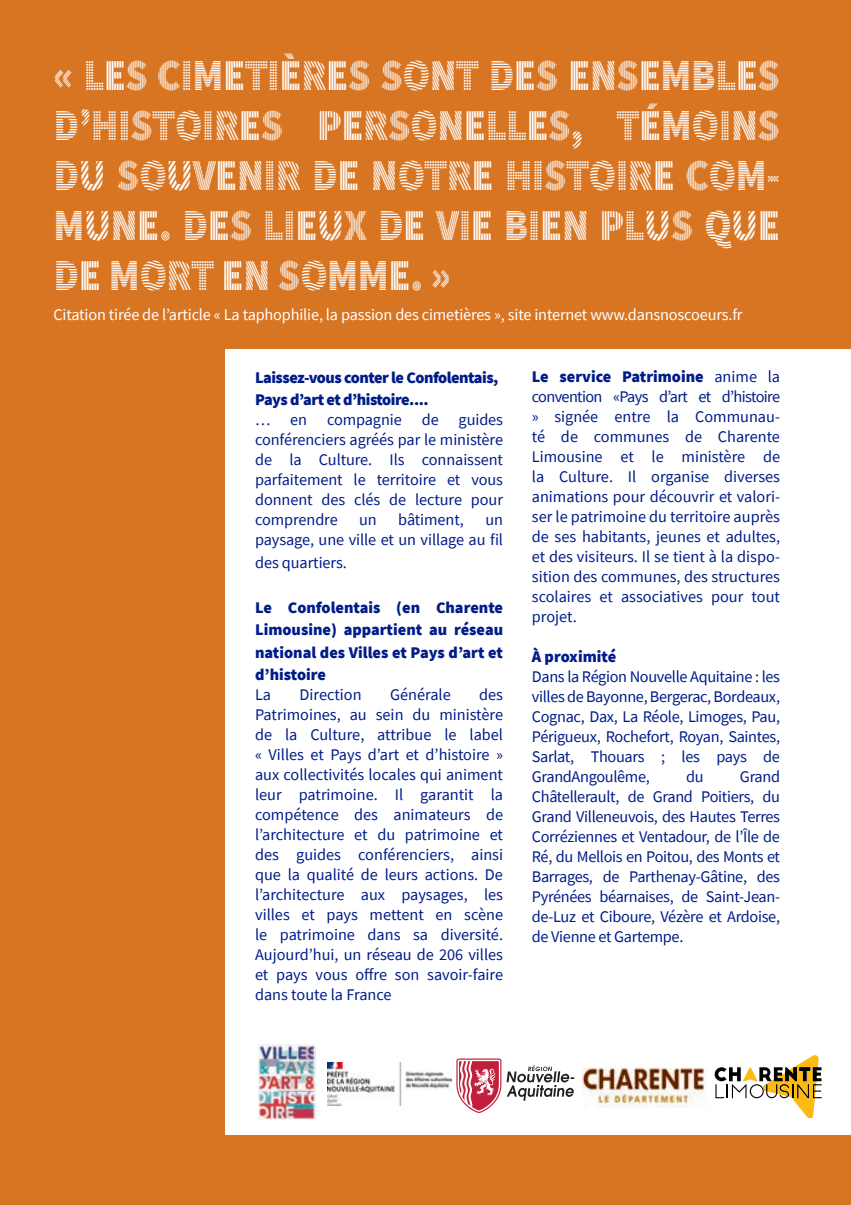
<style>
.page{position:relative;width:851px;height:1205px;background:#fff}
.page>*{position:absolute;margin:0;border:0;box-sizing:border-box;transform-origin:0 0}
.t1{font:900 44.5px/50px "Source Sans Pro DISPLAYV2";letter-spacing:-.01em;color:#fff;text-align:justify;scale:.9 1}
.t2{font:16.25px/20px "Source Sans Pro";letter-spacing:-.005em;color:#001c88;text-align:justify}
.t3{font:900 16.25px/22.5px "Source Sans Pro";letter-spacing:-.02em;color:#001c88}
.t4{font:16.25px "Source Sans Pro";letter-spacing:-.01em;color:#fff}
.t5{font:900 16.25px "Source Sans Pro";color:#001c88}
.s1{font-weight:900}
</style>
<div class="page">
<div style="left:0;top:0;width:850px;height:1205px;background:#d87522"></div>
<div style="left:226px;top:349px;width:624px;height:785px;background:#fff"></div>
<img style="left:328px;top:1062px;width:123px;height:44px">
<svg style="left:456px;top:1058px;width:118px;height:55px"></svg>
<img style="left:582px;top:1067px;width:124px;height:41px">
<svg style="left:714px;top:1055px;width:107px;height:62px"></svg>
<img style="left:258px;top:1045px;width:57px;height:75px">
<h1 class="t1" style="left:54px;top:52px;width:808px">« LES CIMETIÈRES SONT DES ENSEMBLES D’HISTOIRES PERSONELLES, TÉMOINS DU SOUVENIR DE NOTRE HISTOIRE COM-MUNE. DES LIEUX DE VIE BIEN PLUS QUE DE MORT EN SOMME. »</h1>
<p class="t4" style="left:54px;top:305px;width:690px">Citation tirée de l’article « La taphophilie, la passion des cimetières », site internet www.dansnoscoeurs.fr</p>
<p class="t3" style="left:255px;top:366px;width:245px">Laissez-vous conter le Confolentais,<br>Pays d’art et d’histoire....</p>
<p class="t2" style="left:255px;top:409px;width:249px">… en compagnie de guides conférenciers agréés par le ministère de la Culture. Ils connaissent parfaitement le territoire et vous donnent des clés de lecture pour comprendre</p>
<p class="t2" style="left:359px;top:510px;width:19px">un</p>
<p class="t2" style="left:398px;top:510px;width:67px">bâtiment,</p>
<p class="t2" style="left:255px;top:510px;width:249px;text-align:right">un<br>paysage, une ville et un village au fil</p>
<p class="t2" style="left:255px;top:552px;width:93px">des quartiers.</p>
<p class="t3" style="left:255px;top:596px;width:249px;text-align:justify">Le Confolentais (en Charente Limousine) appartient au réseau national des Villes et Pays d’art et d’histoire</p>
<p class="t2" style="left:255px;top:685px;width:18px">La</p>
<p class="t2" style="left:299px;top:685px;width:63px">Direction</p>
<p class="t2" style="left:390px;top:685px;width:62px">Générale</p>
<p class="t2" style="left:255px;top:685px;width:249px;text-indent:224px">des Patrimoines, au sein du ministère de la Culture, attribue le label « Villes et Pays d’art et d’histoire » aux collectivités locales qui animent leur patrimoine. Il garantit la compétence des animateurs de l’architecture et du patrimoine et des guides conférenciers, ainsi que la qualité de leurs actions. De l’architecture aux paysages, les villes et pays mettent en scène le patrimoine dans sa diversité.<br>Aujourd’hui, un réseau de 206 villes et pays vous offre son savoir-faire dans toute la France</p>
<p class="t2" style="left:531px;top:366px;width:250px"><span class="s1">Le service Patrimoine</span> anime la convention «Pays d’art et d’histoire » signée entre la Communau&shy;té de communes de Charente Limousine et le ministère de la Culture. Il organise diverses animations pour découvrir et valori&shy;ser le patrimoine du territoire auprès de ses habitants, jeunes et adultes, et des visiteurs. Il se tient à la dispo&shy;sition des communes, des structures scolaires et associatives pour tout projet.</p>
<p class="t5" style="left:531px;top:645px;width:86px">À proximité</p>
<p class="t2" style="left:531px;top:666px;width:250px">Dans la Région Nouvelle Aquitaine : les villes de Bayonne, Bergerac, Bordeaux, Cognac, Dax, La Réole, Limoges, Pau, Périgueux, Rochefort, Royan, Saintes, Sarlat, Thouars ; les pays de GrandAngoulême,</p>
<p class="t2" style="left:531px;top:766px;width:250px;text-indent:208px">Grand Châtellerault, de Grand Poitiers, du Grand Villeneuvois, des Hautes Terres Corréziennes et Ventadour, de l’Île de Ré, du Mellois en Poitou, des Monts et Barrages, de Parthenay-Gâtine, des Pyrénées béarnaises, de Saint-Jean&shy;de-Luz et Ciboure, Vézère et Ardoise, de Vienne et Gartempe.</p>
<p class="t2" style="left:686px;top:766px;width:19px">du</p>
</div>
